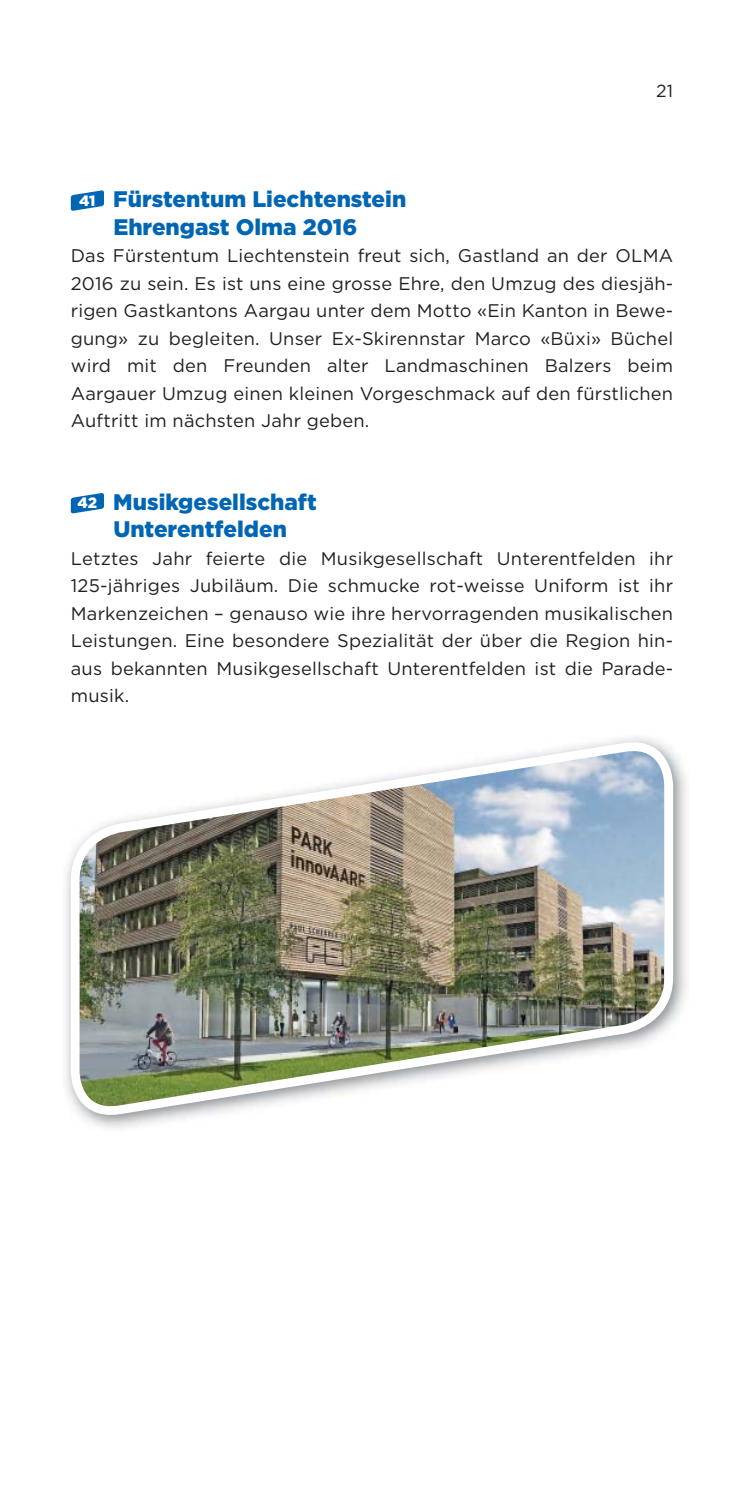
<style>
.page{position:relative;width:744px;height:1489px;background:#fff}
.page>*{position:absolute;margin:0;border:0;box-sizing:border-box;transform-origin:0 0}
.t1{font:900 22.5px/27.5px "Gotham";color:#0066b3}
.t2{font:18.25px/27.5px "Gotham";letter-spacing:.01em;color:#231f20;text-align:justify}
.t3{font:17.5px "Gotham";color:#231f20}
.s1{font-size:15px;color:#fff}
</style>
<div class="page">
<img style="left:66px;top:740px;width:612px;height:377px">
<svg style="left:71px;top:190px;width:33px;height:21px"></svg>
<svg style="left:71px;top:493px;width:33px;height:21px"></svg>
<p class="t3" style="left:656px;top:84px;width:19px">21</p>
<p class="t1" style="left:113px;top:187px;width:294px;text-indent:-34px"><span class="s1">41</span> Fürstentum Liechtenstein<br>Ehrengast Olma 2016</p>
<p class="t2" style="left:71px;top:243px;width:604px">Das Fürstentum Liechtenstein freut sich, Gastland an der OLMA 2016 zu sein. Es ist uns eine grosse Ehre, den Umzug des diesjäh&shy;rigen Gastkantons Aargau unter dem Motto «Ein Kanton in Bewe&shy;gung» zu begleiten. Unser Ex-Skirennstar Marco «Büxi» Büchel wird mit den Freunden alter Landmaschinen Balzers beim Aargauer Umzug einen kleinen Vorgeschmack auf den fürstlichen Auftritt im nächsten Jahr geben.</p>
<p class="t1" style="left:78px;top:489px;width:241px;text-align:center"><span class="s1">42</span> Musikgesellschaft<br>Unterentfelden</p>
<p class="t2" style="left:71px;top:546px;width:604px">Letztes Jahr feierte die Musikgesellschaft Unterentfelden ihr 125-jähriges Jubiläum. Die schmucke rot-weisse Uniform ist ihr Markenzeichen – genauso wie ihre hervorragenden musikalischen Leistungen. Eine besondere Spezialität der über die Region hin&shy;aus bekannten Musikgesellschaft Unterentfelden ist die Parade&shy;musik.</p>
</div>
